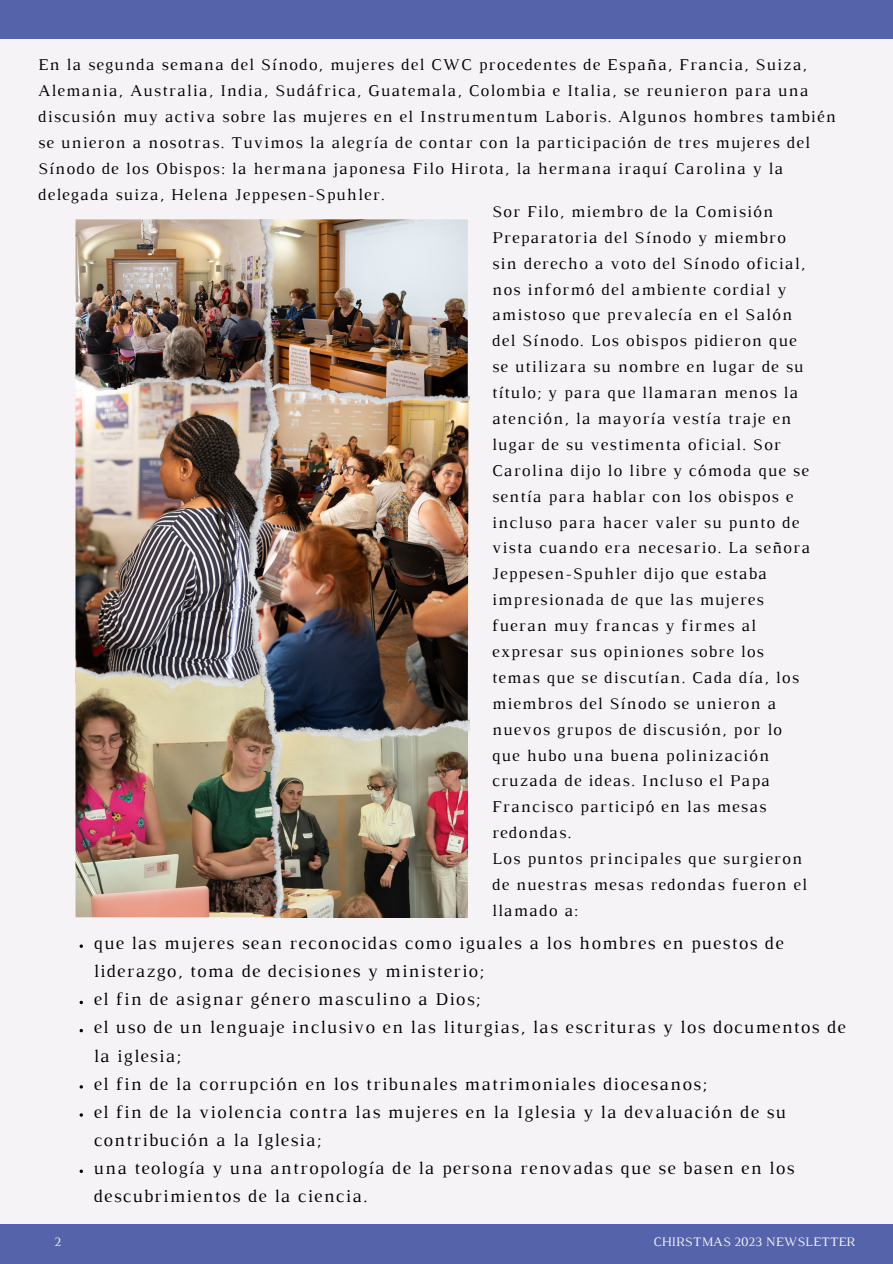
<style>
.page{position:relative;width:893px;height:1264px;background:#fff}
.page>*{position:absolute;margin:0;border:0;box-sizing:border-box;transform-origin:0 0}
.t1{font:18.3px/28.2px "Luthier";letter-spacing:.07em;color:#000}
.t2{font:16.8px/25.8px "Luthier";letter-spacing:.07em;color:#000}
.t3{font:13.2px "Luthier";color:#f5f3f5}
</style>
<div class="page">
<div style="left:0;top:0;width:892px;height:1263px;background:#f5f3f5"></div>
<div style="left:0;top:1223px;width:892px;height:40px;background:#5564aa"></div>
<div style="left:0;top:0;width:892px;height:39px;background:#5564aa"></div>
<img style="left:75px;top:219px;width:394px;height:698px">
<p class="t2" style="left:38px;top:53px;width:799px">En la segunda semana del Sínodo, mujeres del CWC procedentes de España, Francia, Suiza, Alemania, Australia, India, Sudáfrica, Guatemala, Colombia e Italia, se reunieron para una discusión muy activa sobre las mujeres en el Instrumentum Laboris. Algunos hombres también se unieron a nosotras. Tuvimos la alegría de contar con la participación de tres mujeres del Sínodo de los Obispos: la hermana japonesa Filo Hirota, la hermana iraquí Carolina y la delegada suiza, Helena Jeppesen-Spuhler.</p>
<p class="t2" style="left:492px;top:200px;width:319px">Sor Filo, miembro de la Comisión Preparatoria del Sínodo y miembro sin derecho a voto del Sínodo oficial, nos informó del ambiente cordial y amistoso que prevalecía en el Salón del Sínodo. Los obispos pidieron que se utilizara su nombre en lugar de su título; y para que llamaran menos la atención, la mayoría vestía traje en lugar de su vestimenta oficial. Sor Carolina dijo lo libre y cómoda que se sentía para hablar con los obispos e incluso para hacer valer su punto de vista cuando era necesario. La señora Jeppesen-Spuhler dijo que estaba impresionada de que las mujeres fueran muy francas y firmes al expresar sus opiniones sobre los temas que se discutían. Cada día, los miembros del Sínodo se unieron a nuevos grupos de discusión, por lo que hubo una buena polinización cruzada de ideas. Incluso el Papa Francisco participó en las mesas redondas.</p>
<p class="t2" style="left:492px;top:847px;width:316px">Los puntos principales que surgieron de nuestras mesas redondas fueron el llamado a:</p>
<p class="t1" style="left:94px;top:930px;width:691px">que las mujeres sean reconocidas como iguales a los hombres en puestos de liderazgo, toma de decisiones y ministerio;</p>
<p class="t1" style="left:94px;top:986px;width:388px">el fin de asignar género masculino a Dios;</p>
<p class="t1" style="left:94px;top:1014px;width:753px">el uso de un lenguaje inclusivo en las liturgias, las escrituras y los documentos de la iglesia;</p>
<p class="t1" style="left:94px;top:1070px;width:614px">el fin de la corrupción en los tribunales matrimoniales diocesanos;</p>
<p class="t1" style="left:94px;top:1099px;width:693px">el fin de la violencia contra las mujeres en la Iglesia y la devaluación de su contribución a la Iglesia;</p>
<p class="t1" style="left:94px;top:1155px;width:702px">una teología y una antropología de la persona renovadas que se basen en los descubrimientos de la ciencia.</p>
<p class="t3" style="left:55px;top:1237px;width:8px">2</p>
<p class="t3" style="left:653px;top:1236px;width:203px">CHIRSTMAS 2023 NEWSLETTER</p>
</div>
